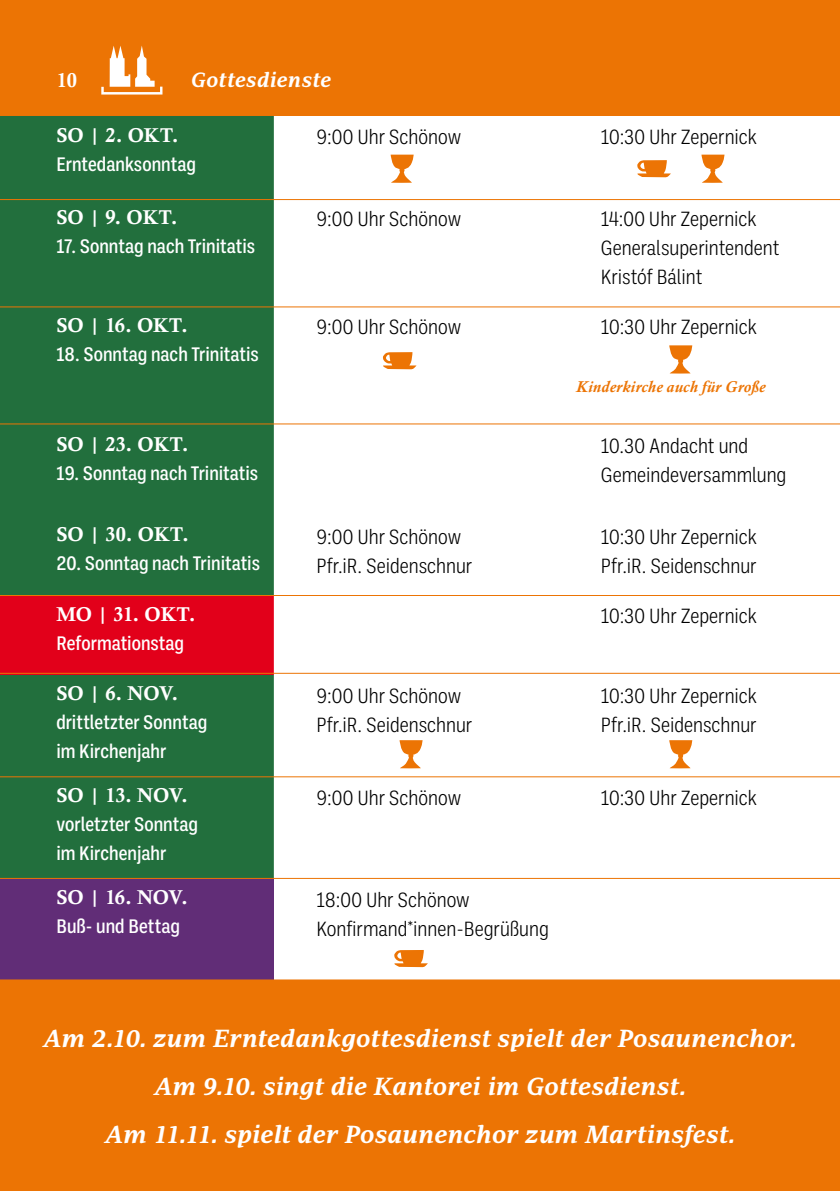
<style>
.page{position:relative;width:840px;height:1191px;background:#fff}
.page>*{position:absolute;margin:0;border:0;box-sizing:border-box;transform-origin:0 0}
.t1{font:italic 700 24px/48px "Adamant BG";letter-spacing:-.015em;color:#fff;text-align:center}
.t2{font:300 21px/29px "Ballinger Condensed";color:#000}
.t3{font:500 20px/29px "Ballinger Condensed";color:#fff}
.t4{font:20px "Calis MT Bol";letter-spacing:.005em;color:#fff}
.t5{font:italic 700 20px "Adamant BG";letter-spacing:-.005em;color:#fff}
.t6{font:20px "Calis MT Bol";letter-spacing:.09em;color:#fff}
.t7{font:italic 700 16px "Calisto";letter-spacing:.015em;color:#ec7404}
</style>
<div class="page">
<div style="left:0;top:0;width:839px;height:116px;background:#ec7404"></div>
<svg style="left:101px;top:46px;width:62px;height:49px"></svg>
<div style="left:0;top:116px;width:274px;height:762px;background:#226f3d"></div>
<div style="left:0;top:595px;width:274px;height:79px;background:#e2001a"></div>
<svg style="left:274px;top:672px;width:545px;height:1px"></svg>
<div style="left:0;top:878px;width:274px;height:103px;background:#612d77"></div>
<svg style="left:701px;top:155px;width:23px;height:28px"></svg>
<svg style="left:390px;top:155px;width:23px;height:28px"></svg>
<svg style="left:669px;top:345px;width:22px;height:29px"></svg>
<svg style="left:383px;top:352px;width:33px;height:17px"></svg>
<svg style="left:637px;top:160px;width:33px;height:17px"></svg>
<hr style="left:0;top:199px;width:839px;height:1px;background:#ec7404">
<hr style="left:0;top:306px;width:839px;height:1px;background:#ec7404">
<hr style="left:0;top:423px;width:839px;height:1px;background:#ec7404">
<hr style="left:0;top:979px;width:839px;height:1px;background:#ec7404">
<hr style="left:0;top:595px;width:839px;height:1px;background:#ec7404">
<hr style="left:0;top:673px;width:839px;height:1px;background:#ec7404">
<hr style="left:0;top:776px;width:839px;height:1px;background:#ec7404">
<hr style="left:0;top:878px;width:839px;height:1px;background:#ec7404">
<svg style="left:394px;top:950px;width:33px;height:17px"></svg>
<svg style="left:669px;top:740px;width:22px;height:28px"></svg>
<svg style="left:399px;top:740px;width:23px;height:28px"></svg>
<div style="left:0;top:980px;width:839px;height:211px;background:#ec7404"></div>
<p class="t5" style="left:191px;top:68px;width:142px">Gottesdienste</p>
<p class="t4" style="left:57px;top:69px;width:22px">10</p>
<p class="t6" style="left:185px;top:69px;width:156px">INNEHALTEN</p>
<p class="t4" style="left:56px;top:123px;width:124px">SO | 2. OKT.</p>
<p class="t3" style="left:56px;top:149px;width:141px">Erntedanksonntag</p>
<p class="t4" style="left:56px;top:205px;width:123px">SO | 9. OKT.</p>
<p class="t3" style="left:56px;top:232px;width:200px">17. Sonntag nach Trinitatis</p>
<p class="t4" style="left:56px;top:313px;width:133px">SO | 16. OKT.</p>
<p class="t3" style="left:56px;top:339px;width:204px">18. Sonntag nach Trinitatis</p>
<p class="t4" style="left:56px;top:432px;width:134px">SO | 23. OKT.</p>
<p class="t3" style="left:56px;top:458px;width:203px">19. Sonntag nach Trinitatis</p>
<p class="t4" style="left:56px;top:523px;width:134px">SO | 30. OKT.</p>
<p class="t3" style="left:56px;top:549px;width:205px">20. Sonntag nach Trinitatis</p>
<p class="t4" style="left:56px;top:602px;width:141px">MO | 31. OKT.</p>
<p class="t3" style="left:56px;top:628px;width:129px">Reformationstag</p>
<p class="t4" style="left:56px;top:682px;width:123px">SO | 6. NOV.</p>
<p class="t3" style="left:56px;top:708px;width:152px">drittletzter Sonntag im Kirchenjahr</p>
<p class="t4" style="left:56px;top:784px;width:133px">SO | 13. NOV.</p>
<p class="t3" style="left:56px;top:810px;width:143px">vorletzter Sonntag im Kirchenjahr</p>
<p class="t4" style="left:56px;top:886px;width:133px">SO | 16. NOV.</p>
<p class="t3" style="left:56px;top:912px;width:125px">Buß- und Bettag</p>
<p class="t2" style="left:316px;top:123px;width:146px">9:00 Uhr Schönow</p>
<p class="t2" style="left:600px;top:123px;width:157px">10:30 Uhr Zepernick</p>
<p class="t2" style="left:316px;top:205px;width:146px">9:00 Uhr Schönow</p>
<p class="t2" style="left:600px;top:205px;width:180px">14:00 Uhr Zepernick<br>Generalsuperintendent<br>Kristóf Bálint</p>
<p class="t2" style="left:316px;top:312px;width:146px">9:00 Uhr Schönow</p>
<p class="t2" style="left:600px;top:312px;width:157px">10:30 Uhr Zepernick</p>
<p class="t7" style="left:575px;top:377px;width:191px">Kinderkirche auch für Große</p>
<p class="t2" style="left:600px;top:432px;width:187px">10.30 Andacht und<br>Gemeindeversammlung</p>
<p class="t2" style="left:316px;top:522px;width:157px">9:00 Uhr Schönow<br>Pfr.iR. Seidenschnur</p>
<p class="t2" style="left:600px;top:522px;width:157px">10:30 Uhr Zepernick<br>Pfr.iR. Seidenschnur</p>
<p class="t2" style="left:600px;top:602px;width:157px">10:30 Uhr Zepernick</p>
<p class="t2" style="left:316px;top:681px;width:157px">9:00 Uhr Schönow<br>Pfr.iR. Seidenschnur</p>
<p class="t2" style="left:600px;top:681px;width:157px">10:30 Uhr Zepernick<br>Pfr.iR. Seidenschnur</p>
<p class="t2" style="left:316px;top:783px;width:146px">9:00 Uhr Schönow</p>
<p class="t2" style="left:600px;top:783px;width:157px">10:30 Uhr Zepernick</p>
<p class="t2" style="left:316px;top:885px;width:234px">18:00 Uhr Schönow<br>Konfirmand*innen-Begrüßung</p>
<p class="t1" style="left:43px;top:1014px;width:755px">Am 2.10. zum Erntedankgottesdienst spielt der Posaunenchor.<br>Am 9.10. singt die Kantorei im Gottesdienst.<br>Am 11.11. spielt der Posaunenchor zum Martinsfest.</p>
</div>
